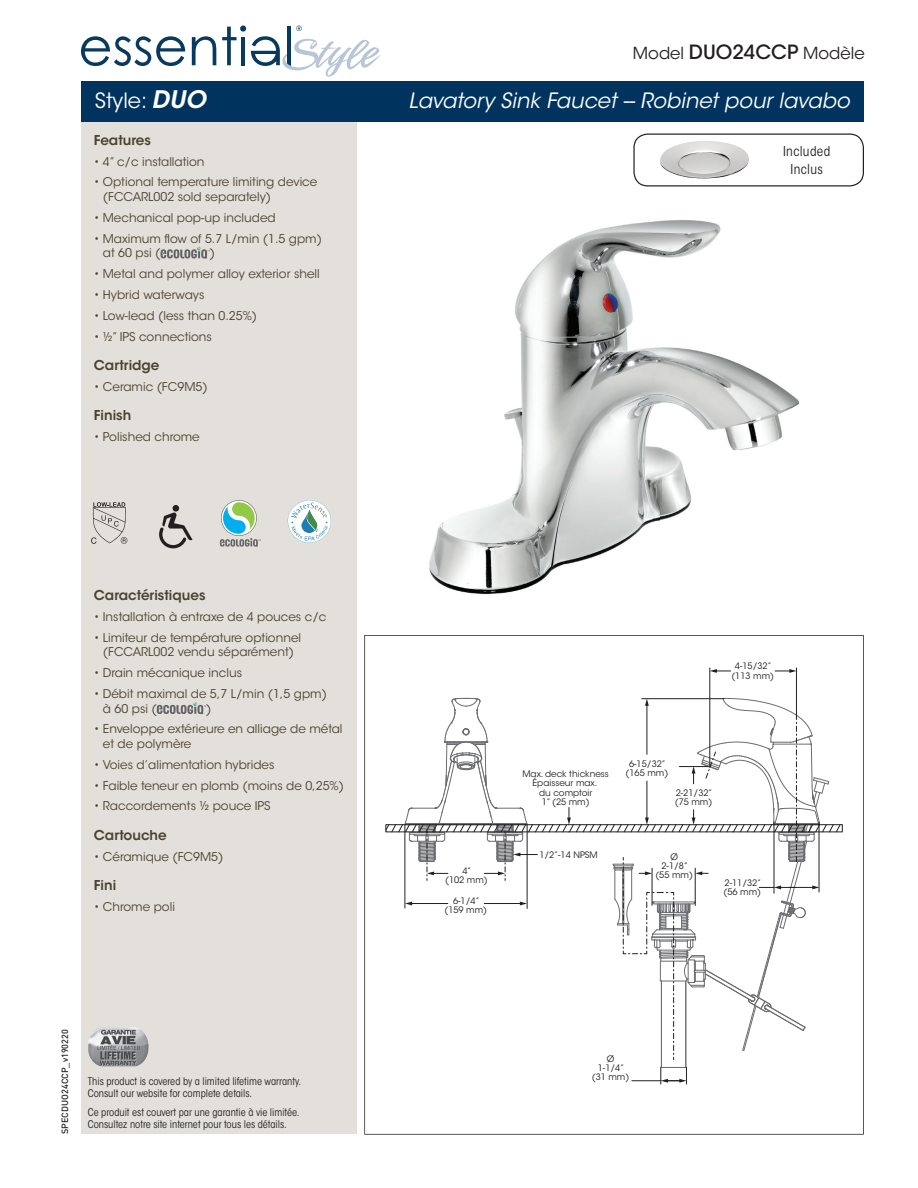
<style>
.page{position:relative;width:918px;height:1188px;background:#fff}
.page>*{position:absolute;margin:0;border:0;box-sizing:border-box;transform-origin:0 0}
.t1{font:italic 21px "ITC Avant Garde Std";color:#fff}
.t2{font:21px "ITC Avant Garde Std";color:#fff}
.t3{font:16.5px "ITC Avant Garde Std";color:#231f20}
.t4{font:600 13.5px "ITC Avant Garde Std";color:#4b4231}
.t5{font:condensed 13.5px/17.7px "ITC Avant Garde Std";letter-spacing:.025em;color:#231f20;text-align:center}
.t6{font:12px/14.4px "ITC Avant Garde Std";color:#4b4231}
.t7{font:condensed 10.5px/12px "ITC Avant Garde Std";color:#231f20}
.t8{font:500 9px "DIN";color:#231f20}
.t9{font:8.85px/9.1px "ITC Avant Garde Std";color:#231f20;text-align:center}
.s1{font-weight:600;font-style:italic;font-size:24px}
.s2{font-weight:500;font-size:19.5px}
</style>
<div class="page">
<div style="left:81px;top:81px;width:275px;height:1053px;background:#e3e0db"></div>
<div style="left:81px;top:81px;width:783px;height:41px;background:#00345e"></div>
<svg style="left:220px;top:500px;width:41px;height:47px"></svg>
<div style="left:173px;top:505px;width:6px;height:7px;background:#231f20;border-radius:50%"></div>
<svg style="left:159px;top:513px;width:34px;height:35px"></svg>
<svg style="left:91px;top:502px;width:36px;height:42px"></svg>
<svg style="left:287px;top:500px;width:44px;height:43px"></svg>
<img style="left:429px;top:220px;width:371px;height:375px">
<svg style="left:364px;top:635px;width:500px;height:500px"></svg>
<svg style="left:157px;top:702px;width:49px;height:12px"></svg>
<svg style="left:633px;top:133px;width:231px;height:54px"></svg>
<img style="left:88px;top:1027px;width:61px;height:39px">
<svg style="left:81px;top:36px;width:104px;height:30px"></svg>
<svg style="left:192px;top:36px;width:24px;height:29px"></svg>
<svg style="left:222px;top:26px;width:159px;height:51px"></svg>
<svg style="left:161px;top:246px;width:49px;height:12px"></svg>
<h1 class="t2" style="left:95px;top:87px;width:112px">Style: <span class="s1">DUO</span></h1>
<p class="t4" style="left:94px;top:131px;width:59px">Features</p>
<p class="t6" style="left:94px;top:154px;width:112px">• 4” c/c installation</p>
<p class="t6" style="left:103px;top:175px;width:216px;text-indent:-9px">• Optional temperature limiting device (FCCARL002 sold separately)</p>
<p class="t6" style="left:94px;top:210px;width:183px">• Mechanical pop-up included</p>
<p class="t6" style="left:103px;top:231px;width:221px;text-indent:-9px">• Maximum ow of 5.7 L/min (1.5 gpm) at 60 psi (</p>
<p class="t6" style="left:210px;top:246px;width:7px">)</p>
<p class="t6" style="left:94px;top:266px;width:227px">• Metal and polymer alloy exterior shell</p>
<p class="t6" style="left:94px;top:287px;width:112px">• Hybrid waterways</p>
<p class="t6" style="left:94px;top:308px;width:165px">• Low-lead (less than 0.25%)</p>
<p class="t6" style="left:94px;top:329px;width:120px">• ½” IPS connections</p>
<p class="t4" style="left:94px;top:357px;width:67px">Cartridge</p>
<p class="t6" style="left:94px;top:379px;width:115px">• Ceramic (FC9M5)</p>
<p class="t4" style="left:94px;top:407px;width:39px">Finish</p>
<p class="t6" style="left:94px;top:430px;width:107px">• Polished chrome</p>
<p class="t4" style="left:94px;top:587px;width:113px">Caractéristiques</p>
<p class="t6" style="left:94px;top:610px;width:234px">• Installation à entraxe de 4 pouces c/c</p>
<p class="t6" style="left:94px;top:631px;width:209px;text-align:center">• Limiteur de température optionnel (FCCARL002 vendu séparément)</p>
<p class="t6" style="left:94px;top:666px;width:150px">• Drain mécanique inclus</p>
<p class="t6" style="left:103px;top:687px;width:226px;text-indent:-9px">• Débit maximal de 5,7 L/min (1,5 gpm) à 60 psi (</p>
<p class="t6" style="left:206px;top:701px;width:7px">)</p>
<p class="t6" style="left:103px;top:722px;width:241px;text-indent:-9px">• Enveloppe extérieure en alliage de métal et de polymère</p>
<p class="t6" style="left:94px;top:757px;width:182px">• Voies d’alimentation hybrides</p>
<p class="t6" style="left:94px;top:778px;width:252px">• Faible teneur en plomb (moins de 0,25%)</p>
<p class="t6" style="left:94px;top:799px;width:178px">• Raccordements ½ pouce IPS</p>
<p class="t4" style="left:94px;top:826px;width:74px">Cartouche</p>
<p class="t6" style="left:94px;top:849px;width:131px">• Céramique (FC9M5)</p>
<p class="t4" style="left:94px;top:877px;width:24px">Fini</p>
<p class="t6" style="left:94px;top:900px;width:83px">• Chrome poli</p>
<p class="t8" style="left:59px;top:1134px;width:106px;rotate:-90deg">SPECDUO24CCP_v190220</p>
<p class="t7" style="left:88px;top:1075px;width:215px">This product is covered by a limited lifetime warranty.<br>Consult our website for complete details.</p>
<p class="t7" style="left:88px;top:1106px;width:213px">Ce produit est couvert par une garantie à vie limitée.<br>Consultez notre site internet pour tous les détails.</p>
<h2 class="t3" style="left:633px;top:43px;width:233px">Model <span class="s2">DUO24CCP</span> Modèle</h2>
<h1 class="t1" style="left:408px;top:88px;width:443px">Lavatory Sink Faucet -- Robinet pour lavabo</h1>
<p class="t5" style="left:783px;top:142px;width:49px">Included<br>Inclus</p>
<p class="t9" style="left:445px;top:866px;width:44px">4”<br>(102 mm)</p>
<p class="t9" style="left:444px;top:896px;width:44px">6-1/4” (159 mm)</p>
<p class="t9" style="left:731px;top:662px;width:44px">4-15/32” (113 mm)</p>
<p class="t9" style="left:522px;top:769px;width:88px">Max. deck thickness<br>Épaisseur max.<br>du comptoir<br>1” (25 mm)</p>
<p class="t9" style="left:539px;top:850px;width:60px">1/2”-14 NPSM</p>
<p class="t9" style="left:626px;top:759px;width:44px">6-15/32” (165 mm)</p>
<p class="t9" style="left:675px;top:788px;width:39px;text-align:left">2-21/32” (75 mm)</p>
<p class="t9" style="left:655px;top:852px;width:39px">Ø<br>2-1/8” (55 mm)</p>
<p class="t9" style="left:724px;top:878px;width:39px;text-align:left">2-11/32” (56 mm)</p>
<p class="t9" style="left:592px;top:1054px;width:39px">Ø<br>1-1/4” (31 mm)</p>
</div>
